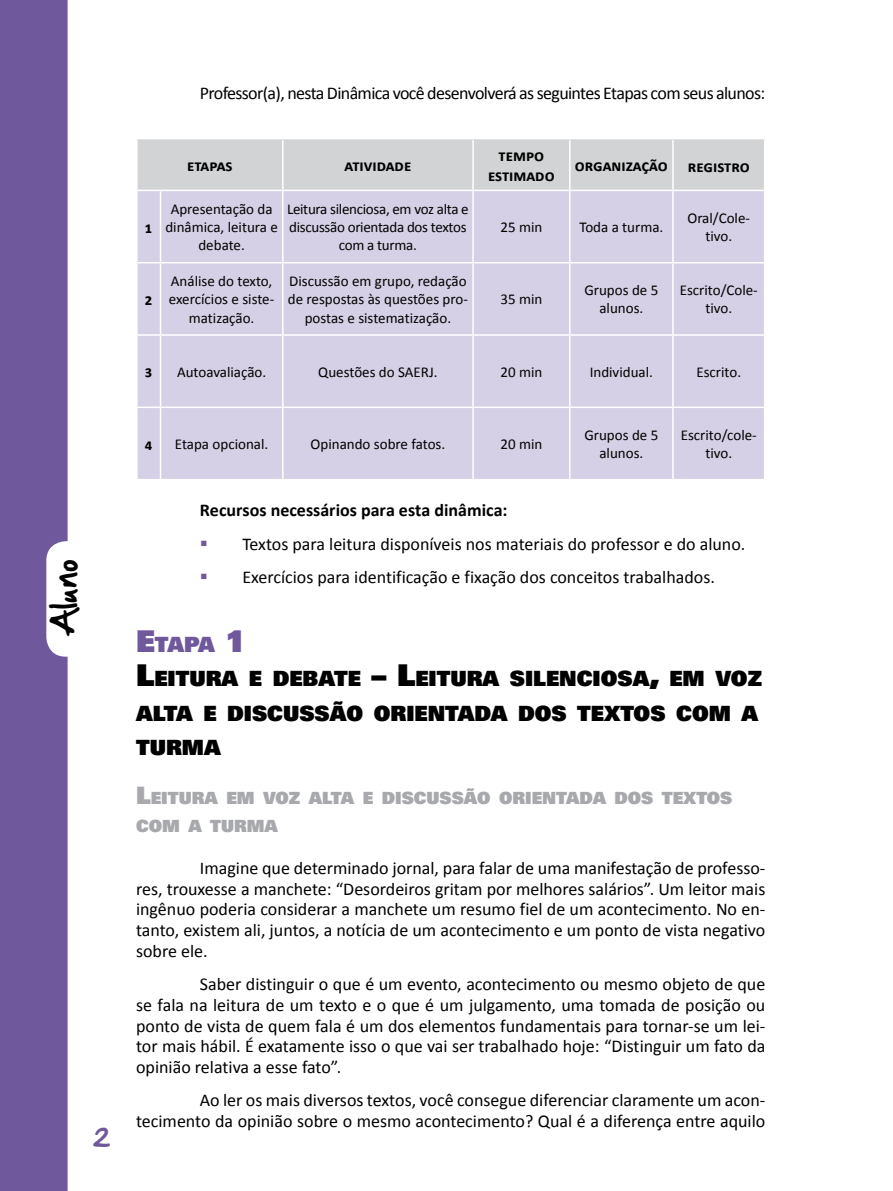
<style>
.page{position:relative;width:893px;height:1191px;background:#fff}
.page>*{position:absolute;margin:0;border:0;box-sizing:border-box;transform-origin:0 0}
.t1{font:30px "Hand Of Sean";color:#000}
.t2{font:24px "Hand Of Sean";color:#6f599c}
.t3{font:900 21px/34.5px "Univers";color:#000}
.t4{font:18px/20.7px "Calibri";color:#000;text-align:justify}
.t5{font:18px "Calibri";letter-spacing:-.035em;color:#000}
.t6{font:700 18px "Calibri";color:#000}
.t7{font:900 16.8px/27.6px "Univers";color:#a7a9ac}
.t8{font:700 16.5px "Calibri";color:#000}
.t9{font:15px/18px "Calibri";color:#000;text-align:center}
.t10{font:15px/18px "Calibri";letter-spacing:-.02em;color:#000;text-align:center}
.s1{font-size:30px;color:#6f599c}
.s2{color:#6f599c}
.s3{font-size:30px}
.s4{font-size:24px}
</style>
<div class="page">
<div style="left:0;top:0;width:68px;height:1191px;background:#6f599c"></div>
<div style="left:138px;top:191px;width:626px;height:288px;background:#d5d0e5"></div>
<div style="left:137px;top:139px;width:628px;height:51px;background:#d1d3d4"></div>
<hr style="left:282px;top:140px;width:2px;height:50px;background:#fff">
<hr style="left:472px;top:140px;width:2px;height:50px;background:#fff">
<hr style="left:569px;top:140px;width:2px;height:50px;background:#fff">
<hr style="left:672px;top:140px;width:2px;height:50px;background:#fff">
<hr style="left:764px;top:140px;width:1px;height:50px;background:#fff">
<hr style="left:160px;top:191px;width:1px;height:71px;background:#fff">
<hr style="left:282px;top:191px;width:2px;height:71px;background:#fff">
<hr style="left:472px;top:191px;width:2px;height:71px;background:#fff">
<hr style="left:569px;top:191px;width:2px;height:71px;background:#fff">
<hr style="left:672px;top:191px;width:2px;height:71px;background:#fff">
<svg style="left:138px;top:262px;width:23px;height:1px"></svg>
<hr style="left:160px;top:263px;width:1px;height:71px;background:#fff">
<hr style="left:161px;top:262px;width:122px;height:1px;background:#fff">
<hr style="left:282px;top:263px;width:2px;height:71px;background:#fff">
<hr style="left:283px;top:262px;width:190px;height:1px;background:#fff">
<hr style="left:472px;top:263px;width:2px;height:71px;background:#fff">
<hr style="left:473px;top:262px;width:97px;height:1px;background:#fff">
<hr style="left:569px;top:263px;width:2px;height:71px;background:#fff">
<hr style="left:570px;top:262px;width:103px;height:1px;background:#fff">
<hr style="left:672px;top:263px;width:2px;height:71px;background:#fff">
<hr style="left:673px;top:262px;width:92px;height:1px;background:#fff">
<hr style="left:136px;top:334px;width:25px;height:2px;background:#fff">
<hr style="left:160px;top:336px;width:1px;height:70px;background:#fff">
<hr style="left:161px;top:334px;width:122px;height:2px;background:#fff">
<hr style="left:282px;top:336px;width:2px;height:70px;background:#fff">
<hr style="left:283px;top:334px;width:190px;height:2px;background:#fff">
<hr style="left:472px;top:336px;width:2px;height:70px;background:#fff">
<hr style="left:473px;top:334px;width:97px;height:2px;background:#fff">
<hr style="left:569px;top:336px;width:2px;height:70px;background:#fff">
<hr style="left:570px;top:334px;width:103px;height:2px;background:#fff">
<hr style="left:672px;top:336px;width:2px;height:70px;background:#fff">
<hr style="left:673px;top:334px;width:92px;height:2px;background:#fff">
<hr style="left:136px;top:406px;width:25px;height:2px;background:#fff">
<hr style="left:160px;top:408px;width:1px;height:71px;background:#fff">
<hr style="left:161px;top:406px;width:122px;height:2px;background:#fff">
<hr style="left:282px;top:408px;width:2px;height:71px;background:#fff">
<hr style="left:283px;top:406px;width:190px;height:2px;background:#fff">
<hr style="left:472px;top:408px;width:2px;height:71px;background:#fff">
<hr style="left:473px;top:406px;width:97px;height:2px;background:#fff">
<hr style="left:569px;top:408px;width:2px;height:71px;background:#fff">
<hr style="left:570px;top:406px;width:103px;height:2px;background:#fff">
<hr style="left:672px;top:408px;width:2px;height:71px;background:#fff">
<hr style="left:673px;top:406px;width:92px;height:2px;background:#fff">
<h1 class="t1" style="left:38px;top:637px;width:80px;rotate:-90deg">Aluno</h1>
<h2 class="t2" style="left:93px;top:1115px;width:19px">2</h2>
<p class="t5" style="left:200px;top:81px;width:567px">Professor(a), nesta Dinâmica você desenvolverá as seguintes Etapas com seus alunos:</p>
<p class="t8" style="left:145px;top:217px;width:9px">1</p>
<p class="t8" style="left:145px;top:289px;width:9px">2</p>
<p class="t8" style="left:187px;top:155px;width:47px">ETAPAS</p>
<p class="t8" style="left:344px;top:155px;width:37px">Atividade</p>
<p class="t9" style="left:165px;top:200px;width:114px">Apresentação da dinâmica, leitura e debate.</p>
<p class="t10" style="left:287px;top:200px;width:183px">Leitura silenciosa, em voz alta e discussão orientada dos textos com a turma.</p>
<p class="t9" style="left:169px;top:272px;width:107px">Análise do texto, exercícios e siste&shy;matização.</p>
<p class="t9" style="left:288px;top:272px;width:182px">Discussão em grupo, redação de respostas às questões pro&shy;postas e sistematização.</p>
<p class="t8" style="left:499px;top:145px;width:10px">Temp</p>
<p class="t8" style="left:534px;top:145px;width:11px">o</p>
<p class="t8" style="left:488px;top:165px;width:31px">Estimad</p>
<p class="t8" style="left:545px;top:165px;width:11px">o</p>
<p class="t8" style="left:575px;top:155px;width:176px">organização Registro</p>
<p class="t9" style="left:500px;top:218px;width:43px">25 min</p>
<p class="t9" style="left:579px;top:218px;width:85px">Toda a turma.</p>
<p class="t9" style="left:687px;top:209px;width:64px">Oral/Cole&shy;tivo.</p>
<p class="t9" style="left:500px;top:290px;width:43px">35 min</p>
<p class="t9" style="left:584px;top:281px;width:75px">Grupos de 5 alunos.</p>
<p class="t9" style="left:680px;top:281px;width:80px">Escrito/Cole&shy;tivo.</p>
<p class="t8" style="left:145px;top:361px;width:9px">3</p>
<p class="t9" style="left:177px;top:363px;width:91px">Autoavaliação.</p>
<p class="t9" style="left:318px;top:363px;width:121px">Questões do SAERJ.</p>
<p class="t9" style="left:500px;top:363px;width:43px">20 min</p>
<p class="t9" style="left:590px;top:363px;width:65px">Individual.</p>
<p class="t9" style="left:696px;top:363px;width:46px">Escrito.</p>
<p class="t8" style="left:145px;top:433px;width:9px">4</p>
<p class="t9" style="left:175px;top:435px;width:95px">Etapa opcional.</p>
<p class="t9" style="left:311px;top:435px;width:136px">Opinando sobre fatos.</p>
<p class="t9" style="left:500px;top:435px;width:43px">20 min</p>
<p class="t9" style="left:584px;top:426px;width:75px">Grupos de 5 alunos.</p>
<p class="t9" style="left:681px;top:426px;width:78px">Escrito/cole&shy;tivo.</p>
<p class="t6" style="left:200px;top:499px;width:309px">Recursos necessários para esta dinâmica:</p>
<p class="t4" style="left:242px;top:527px;width:505px;line-height:33.5px">Textos para leitura disponíveis nos materiais do professor e do aluno.<br>Exercícios para identificação e fixação dos conceitos trabalhados.</p>
<p class="t3" style="left:136px;top:626px;width:627px"><span class="s1">E</span><span class="s2">TAPA</span> <span class="s1">1<br></span><span class="s3">L</span>EITURA E DEBATE <span class="s3">– L</span>EITURA SILENCIOSA<span class="s3">,</span> EM VOZ<br>ALTA E DISCUSSÃO ORIENTADA DOS TEXTOS COM A<br>TURMA</p>
<p class="t7" style="left:136px;top:784px;width:598px"><span class="s4">L</span>EITURA EM VOZ ALTA E DISCUSSÃO ORIENTADA DOS TEXTOS<br>COM A TURMA</p>
<p class="t4" style="left:136px;top:857px;width:631px;text-indent:64px">Imagine que determinado jornal, para falar de uma manifestação de professo&shy;res, trouxesse a manchete: “Desordeiros gritam por melhores salários”. Um leitor mais ingênuo poderia considerar a manchete um resumo fiel de um acontecimento. No en&shy;tanto, existem ali, juntos, a notícia de um acontecimento e um ponto de vista negativo sobre ele.</p>
<p class="t4" style="left:136px;top:974px;width:631px;text-indent:64px">Saber distinguir o que é um evento, acontecimento ou mesmo objeto de que se fala na leitura de um texto e o que é um julgamento, uma tomada de posição ou ponto de vista de quem fala é um dos elementos fundamentais para tornar-se um lei&shy;tor mais hábil. É exatamente isso o que vai ser trabalhado hoje: “Distinguir um fato da opinião relativa a esse fato”.</p>
<p class="t4" style="left:136px;top:1090px;width:631px;text-align:right">Ao ler os mais diversos textos, você consegue diferenciar claramente um acon&shy;tecimento da opinião sobre o mesmo acontecimento? Qual é a diferença entre aquilo</p>
</div>
